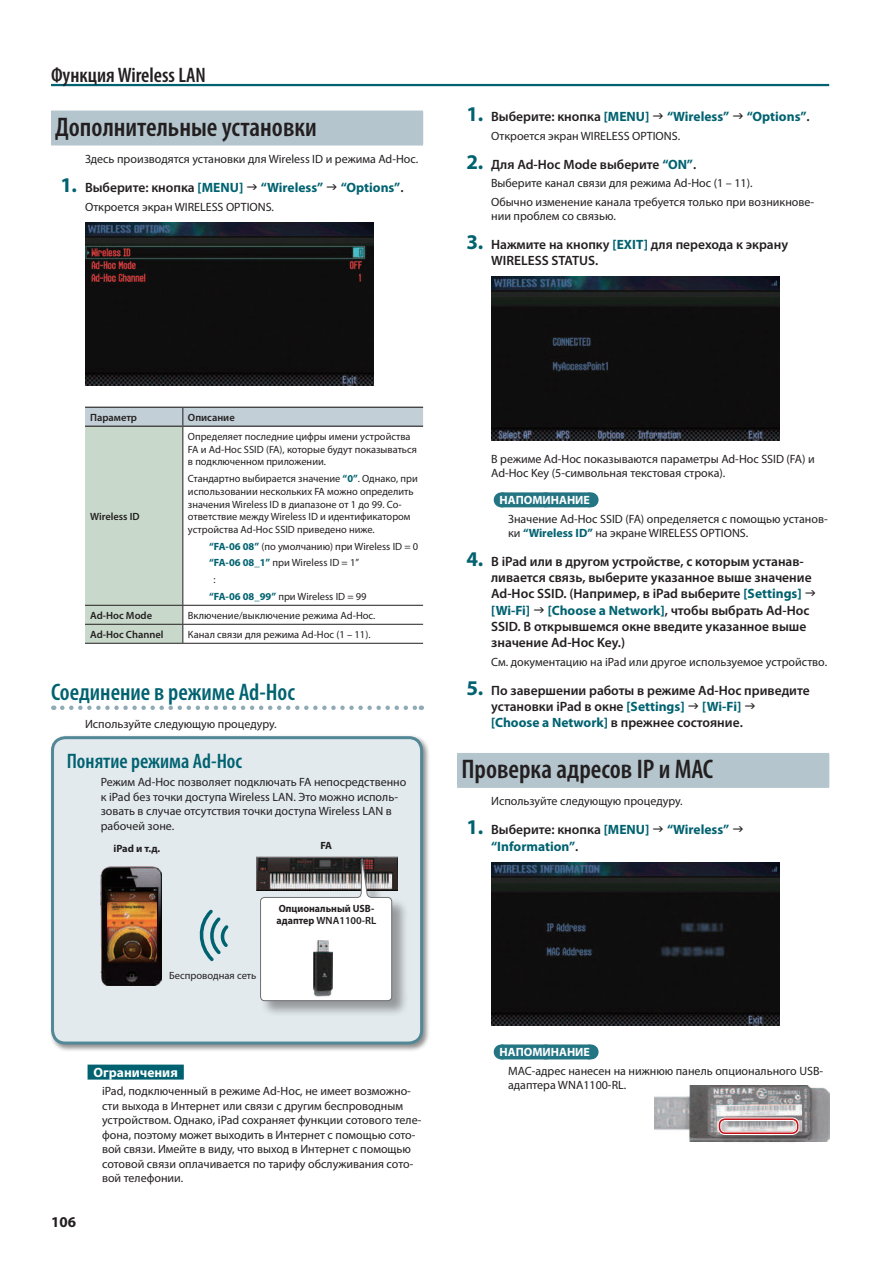
<style>
.page{position:relative;width:893px;height:1263px;background:#fff}
.page>*{position:absolute;margin:0;border:0;box-sizing:border-box;transform-origin:0 0}
.t1{font:600 condensed 27px "Myriad Pro";color:#231f20}
.t2{font:600 condensed 24px "Myriad Pro";color:#006270}
.t3{font:600 condensed 21px "Myriad Pro";color:#006270}
.t4{font:600 condensed 21px "Myriad Pro";color:#231f20}
.t5{font:700 15px "Myriad Pro";color:#231f20}
.t6{font:600 13.5px/16.2px "Myriad Pro";color:#231f20}
.t7{font:700 13.5px/16.2px "Myriad Pro";color:#006270;text-align:right}
.t8{font:700 13.5px "Myriad Pro";color:#fff}
.t9{font:12px/14.4px "Myriad Pro";color:#231f20}
.t10{font:700 12px "Myriad Pro";color:#fff}
.t11{font:10.5px/12.6px "Myriad Pro";color:#231f20}
.t12{font:600 10.5px "Myriad Pro";color:#231f20}
.t13{font:700 10.5px/12.6px "Myriad Pro";color:#231f20;scale:.95 1}
.t14{font:700 10.5px "Myriad Pro";color:#231f20}
.s1{font-weight:700;font-size:21px;color:#006270}
.s2{font-weight:700;color:#006270}
.s3{font-weight:600;color:#231f20}
.s4{font-weight:600}
</style>
<div class="page">
<hr style="left:51px;top:84px;width:778px;height:2px;background:#006270">
<div style="left:51px;top:111px;width:372px;height:33px;background:#b4c5cd"></div>
<div style="left:51px;top:113px;width:372px;height:33px;background:#b4c5cd"></div>
<svg style="left:62px;top:705px;width:360px;height:5px"></svg>
<div style="left:88px;top:1064px;width:96px;height:15px;background:#006270"></div>
<img style="left:85px;top:222px;width:288px;height:163px">
<svg style="left:85px;top:407px;width:338px;height:236px"></svg>
<hr style="left:85px;top:643px;width:98px;height:1px;background:#231f20">
<hr style="left:183px;top:643px;width:240px;height:1px;background:#231f20">
<div style="left:49px;top:734px;width:382px;height:318px;background:#231f20;opacity:.5"></div>
<div style="left:53px;top:738px;width:369px;height:305px;background:#e2eaee;border-radius:13px"></div>
<img style="left:256px;top:856px;width:142px;height:34px">
<div style="left:260px;top:859px;width:149px;height:157px;background:#231f20;opacity:.4"></div>
<svg style="left:260px;top:856px;width:132px;height:145px;background:#d0cfcf"></svg>
<img style="left:314px;top:941px;width:18px;height:56px">
<img style="left:101px;top:866px;width:61px;height:120px">
<img style="left:107px;top:888px;width:50px;height:74px">
<svg style="left:199px;top:909px;width:30px;height:53px"></svg>
<div style="left:51px;top:736px;width:372px;height:308px;border:3px solid #538896;border-radius:13px"></div>
<div style="left:501px;top:492px;width:89px;height:15px;background:#247584"></div>
<svg style="left:546px;top:492px;width:22px;height:1px"></svg>
<svg style="left:590px;top:492px;width:1px;height:15px"></svg>
<div style="left:457px;top:753px;width:372px;height:33px;background:#b4c5cd"></div>
<div style="left:457px;top:755px;width:372px;height:33px;background:#b4c5cd"></div>
<div style="left:501px;top:1044px;width:89px;height:15px;background:#247584"></div>
<svg style="left:546px;top:1044px;width:22px;height:1px"></svg>
<svg style="left:590px;top:1044px;width:1px;height:15px"></svg>
<img style="left:491px;top:277px;width:288px;height:163px">
<img style="left:491px;top:862px;width:288px;height:163px">
<img style="left:655px;top:1085px;width:174px;height:56px">
<div style="left:714px;top:1114px;width:95px;height:30px;background:#231f20;opacity:.6"></div>
<div style="left:718px;top:1118px;width:81px;height:17px;border:3px solid #c4121a;border-radius:6px"></div>
<div style="left:718px;top:1118px;width:81px;height:17px;border:1px solid #fff;border-radius:7px"></div>
<div style="left:720px;top:1120px;width:77px;height:12px;border:1px solid #fff;border-radius:4px"></div>
<h3 class="t4" style="left:51px;top:67px;width:156px">Функция Wireless LAN</h3>
<h1 class="t1" style="left:55px;top:117px;width:263px">Дополнительные установки</h1>
<p class="t9" style="left:85px;top:153px;width:335px">Здесь производятся установки для Wireless ID и режима Ad-Hoc.</p>
<p class="t6" style="left:60px;top:181px;width:184px"><span class="s1">1.</span> Выберите: кнопка <span class="s2">[MENU]</span></p>
<p class="t7" style="left:261px;top:181px;width:64px">“Wireless”</p>
<p class="t7" style="left:341px;top:181px;width:64px">“Options” <span class="s3">.</span></p>
<p class="t9" style="left:85px;top:200px;width:191px">Откроется экран WIRELESS OPTIONS.</p>
<p class="t6" style="left:467px;top:109px;width:184px"><span class="s1">1.</span> Выберите: кнопка <span class="s2">[MENU]</span></p>
<p class="t7" style="left:667px;top:109px;width:64px">“Wireless”</p>
<p class="t7" style="left:747px;top:109px;width:64px">“Options” <span class="s3">.</span></p>
<p class="t9" style="left:491px;top:129px;width:191px">Откроется экран WIRELESS OPTIONS.</p>
<p class="t6" style="left:467px;top:157px;width:231px"><span class="s1">2.</span> Для Ad-Hoc Mode выберите <span class="s2">“ON”</span> .</p>
<p class="t9" style="left:491px;top:175px;width:324px;line-height:18.6px">Выберите канал связи для режима Ad-Hoc (1 – 11).<br>Обычно изменение канала требуется только при возникнове-</p>
<p class="t9" style="left:491px;top:210px;width:126px">нии проблем со связью.</p>
<p class="t6" style="left:491px;top:238px;width:298px;text-indent:-25px"><span class="s1">3.</span> Нажмите на кнопку <span class="s2">[EXIT]</span> для перехода к экрану<br>WIRELESS STATUS .</p>
<p class="t12" style="left:90px;top:413px;width:48px">Параметр</p>
<p class="t12" style="left:188px;top:413px;width:48px">Описание</p>
<p class="t12" style="left:90px;top:513px;width:51px">Wireless ID</p>
<p class="t11" style="left:188px;top:431px;width:230px">Определяет последние цифры имени устройства<br>FA и Ad-Hoc SSID (FA), которые будут показываться в подключенном приложении.</p>
<p class="t11" style="left:188px;top:473px;width:231px">Стандартно выбирается значение <span class="s2">“0”</span>. Однако, при использовании нескольких FA можно определить значения Wireless ID в диапазоне от 1 до 99. Со&shy;ответствие между Wireless ID и идентификатором устройства Ad-Hoc SSID приведено ниже.</p>
<p class="t11" style="left:209px;top:541px;width:211px"><span class="s2">“FA-06 08”</span> (по умолчанию) при Wireless ID = 0</p>
<p class="t11" style="left:209px;top:557px;width:151px"><span class="s2">“FA-06 08_1”</span> при Wireless ID = 1”</p>
<p class="t11" style="left:213px;top:574px;width:4px">:</p>
<p class="t11" style="left:209px;top:591px;width:159px"><span class="s2">“FA-06 08_99”</span> при Wireless ID = 99</p>
<p class="t12" style="left:90px;top:612px;width:63px">Ad-Hoc Mode</p>
<p class="t11" style="left:188px;top:610px;width:189px">Включение/выключение режима Ad-Hoc.</p>
<p class="t12" style="left:90px;top:631px;width:75px">Ad-Hoc Channel</p>
<p class="t11" style="left:188px;top:629px;width:184px">Канал связи для режима Ad-Hoc (1 – 11).</p>
<h2 class="t2" style="left:51px;top:684px;width:245px">Соединение в режиме Ad-Hoc</h2>
<p class="t9" style="left:85px;top:717px;width:193px">Используйте следующую процедуру.</p>
<h3 class="t3" style="left:67px;top:753px;width:177px">Понятие режима Ad-Hoc</h3>
<p class="t9" style="left:101px;top:776px;width:307px">Режим Ad-Hoc позволяет подключать FA непосредственно к iPad без точки доступа Wireless LAN. Это можно исполь&shy;зовать в случае отсутствия точки доступа Wireless LAN в рабочей зоне.</p>
<p class="t14" style="left:320px;top:841px;width:13px">FA</p>
<p class="t14" style="left:113px;top:845px;width:48px">iPad и т.д.</p>
<p class="t11" style="left:169px;top:970px;width:89px">Беспроводная сеть</p>
<p class="t13" style="left:277px;top:903px;width:107px">Опциональный USB&shy;адаптер <span class="s4">WNA1100-RL</span></p>
<p class="t5" style="left:51px;top:1216px;width:26px">106</p>
<p class="t8" style="left:94px;top:1067px;width:86px">Ограничения</p>
<p class="t9" style="left:102px;top:1085px;width:321px">iPad, подключенный в режиме Ad-Hoc, не имеет возможно&shy;сти выхода в Интернет или связи с другим беспроводным устройством. Однако, iPad сохраняет функции сотового теле&shy;фона, поэтому может выходить в Интернет с помощью сото&shy;вой связи. Имейте в виду, что выход в Интернет с помощью сотовой связи оплачивается по тарифу обслуживания сото&shy;вой телефонии.</p>
<p class="t9" style="left:491px;top:453px;width:325px">В режиме Ad-Hoc показываются параметры Ad-Hoc SSID (FA) и<br>Ad-Hoc Key (5-символьная текстовая строка).</p>
<p class="t10" style="left:500px;top:495px;width:92px">НАПОМИНАНИЕ</p>
<p class="t9" style="left:508px;top:512px;width:321px">Значение Ad-Hoc SSID (FA) определяется с помощью установ&shy;ки <span class="s2">“Wireless ID”</span> на экране WIRELESS OPTIONS.</p>
<p class="t6" style="left:491px;top:554px;width:322px;text-indent:-25px"><span class="s1">4.</span> В iPad или в другом устройстве, с которым устанав&shy;ливается связь, выберите указанное выше значение Ad-Hoc SSID . (Например, в iPad выберите <span class="s2">[Settings] [Wi-Fi]</span></p>
<p class="t6" style="left:491px;top:603px;width:320px;text-indent:57px"><span class="s2">[Choose a Network]</span>, чтобы выбрать Ad-Hoc<br>SSID . В открывшемся окне введите указанное выше значение Ad-Hoc Key .)</p>
<p class="t9" style="left:491px;top:655px;width:338px">См. документацию на iPad или другое используемое устройство.</p>
<p class="t6" style="left:491px;top:683px;width:320px;text-indent:-25px"><span class="s1">5.</span> По завершении работы в режиме Ad-Hoc приведите установки iPad в окне <span class="s2">[Settings]</span></p>
<p class="t7" style="left:491px;top:699px;width:253px">[Wi-Fi]<br>[Choose a Network] <span class="s3">в прежнее состояние .</span></p>
<h1 class="t1" style="left:461px;top:759px;width:253px">Проверка адресов IP и MAC</h1>
<p class="t9" style="left:491px;top:795px;width:193px">Используйте следующую процедуру.</p>
<p class="t6" style="left:467px;top:823px;width:184px"><span class="s1">1.</span> Выберите: кнопка <span class="s2">[MENU]</span></p>
<p class="t7" style="left:667px;top:823px;width:64px">“Wireless”</p>
<p class="t7" style="left:491px;top:839px;width:89px">“Information” <span class="s3">.</span></p>
<p class="t10" style="left:500px;top:1047px;width:92px">НАПОМИНАНИЕ</p>
<p class="t9" style="left:508px;top:1064px;width:317px">MAC-адрес нанесен на нижнюю панель опционального USB&shy;адаптера WNA1100-RL.</p>
</div>
